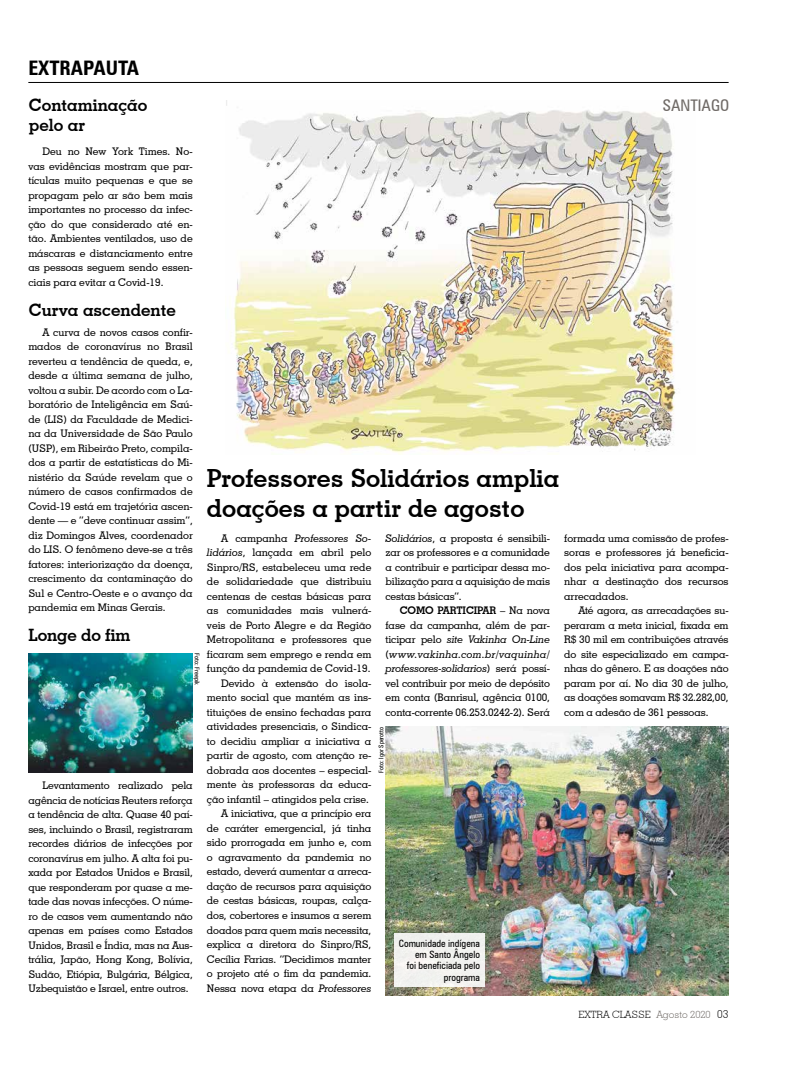
<style>
.page{position:relative;width:791px;height:1078px;background:#fff}
.page>*{position:absolute;margin:0;border:0;box-sizing:border-box;transform-origin:0 0}
.t1{font:700 25px/30px "Geometric Slab 703 BT";color:#000}
.t2{font:700 condensed 20px "Zurich BT";color:#000}
.t3{font:700 17px/20px "Geometric Slab 703 BT";color:#000}
.t4{font:condensed 16px "Zurich BT";color:#6f6a66}
.t5{font:300 11px "Geometric Slab 703 BT";color:#000}
.t6{font:500 10.5px/14.5px "Geometric Slab 703 BT";color:#000;text-align:justify}
.t7{font:condensed 10px/11px "Zurich BT";color:#000;text-align:right}
.t8{font:300 10px "Geometric Slab 703 BT";color:#000}
.t9{font:condensed 6.5px "Zurich BT";color:#000}
.s1{font-style:italic}
.s2{font-weight:700}
.s3{color:#6f6a66}
</style>
<div class="page">
<img style="left:386px;top:726px;width:343px;height:269px">
<img style="left:226px;top:100px;width:450px;height:354px">
<hr style="left:28px;top:82px;width:701px;height:1px;background:#000">
<div style="left:394px;top:933px;width:91px;height:53px;background:#f2f2ef"></div>
<img style="left:28px;top:653px;width:165px;height:119px">
<h2 class="t2" style="left:28px;top:56px;width:112px">EXTRAPAUTA</h2>
<h3 class="t3" style="left:29px;top:95px;width:120px">Contaminação pelo ar</h3>
<p class="t6" style="left:28px;top:144px;width:166px;text-indent:14px">Deu no New York Times. No&shy;vas evidências mostram que par&shy;tículas muito pequenas e que se propagam pelo ar são bem mais importantes no processo da infec&shy;ção do que considerado até en&shy;tão. Ambientes ventilados, uso de máscaras e distanciamento entre as pessoas seguem sendo essen&shy;ciais para evitar a Covid-19.</p>
<h3 class="t3" style="left:29px;top:300px;width:149px">Curva ascendente</h3>
<h3 class="t4" style="left:663px;top:95px;width:68px">SANTIAGO</h3>
<p class="t6" style="left:28px;top:324px;width:166px;text-indent:14px">A curva de novos casos confir&shy;mados de coronavírus no Brasil reverteu a tendência de queda, e, desde a última semana de julho, voltou a subir. De acordo com o La&shy;boratório de Inteligência em Saú&shy;de (LIS) da Faculdade de Medici&shy;na da Universidade de São Paulo (USP), em Ribeirão Preto, compila&shy;dos a partir de estatísticas do Mi&shy;nistério da Saúde revelam que o número de casos confirmados de Covid-19 está em trajetória ascen&shy;dente — e “deve continuar assim”, diz Domingos Alves, coordenador do LIS. O fenômeno deve-se a três fatores: interiorização da doença, crescimento da contaminação do Sul e Centro-Oeste e o avanço da pandemia em Minas Gerais.</p>
<h1 class="t1" style="left:207px;top:463px;width:354px">Professores Solidários amplia doações a partir de agosto</h1>
<p class="t6" style="left:207px;top:530px;width:166px;text-align:right">A campanha <span class="s1">Professores So&shy;lidários</span>, lançada em abril pelo<br>Sinpro/RS, estabeleceu uma rede de solidariedade que distribuiu centenas de cestas básicas para as comunidades mais vulnerá&shy;veis de Porto Alegre e da Região<br>Metropolitana e professores que ficaram sem emprego e renda em função da pandemia de Covid-19.<br>Devido à extensão do isola&shy;mento social que mantém as ins&shy;tituições de ensino fechadas para atividades presenciais, o Sindica&shy;to decidiu ampliar a iniciativa a partir de agosto, com atenção re&shy;dobrada aos docentes – especial&shy;mente às professoras da educa&shy;ção infantil – atingidos pela crise.<br>A iniciativa, que a princípio era de caráter emergencial, já tinha sido prorrogada em junho e, com o agravamento da pandemia no estado, deverá aumentar a arreca&shy;dação de recursos para aquisição de cestas básicas, roupas, calça&shy;dos, cobertores e insumos a serem doados para quem mais necessita, explica a diretora do Sinpro/RS,<br>Cecília Farias. “Decidimos manter o projeto até o fim da pandemia.<br>Nessa nova etapa da <span class="s1">Professores</span></p>
<p class="t6" style="left:386px;top:530px;width:166px"><span class="s1">Solidários</span>, a proposta é sensibili&shy;zar os professores e a comunidade a contribuir e participar dessa mo&shy;bilização para a aquisição de mais cestas básicas”.</p>
<p class="t6" style="left:386px;top:603px;width:166px;text-indent:14px"><span class="s2">COMO PARTICIPAR</span> – Na nova fase da campanha, além de par&shy;ticipar pelo <span class="s1">site Vakinha On-Line </span>(<span class="s1">www.vakinha.com.br/vaquinha/ professores-solidarios</span>) será possí&shy;vel contribuir por meio de depósito em conta (Banrisul, agência 0100, conta-corrente 06.253.0242-2). Será</p>
<p class="t6" style="left:564px;top:530px;width:166px">formada uma comissão de profes&shy;soras e professores já beneficia&shy;dos pela iniciativa para acompa&shy;nhar a destinação dos recursos arrecadados.</p>
<p class="t6" style="left:564px;top:603px;width:166px;text-indent:14px">Até agora, as arrecadações su&shy;peraram a meta inicial, fixada em R$ 30 mil em contribuições através do site especializado em campa&shy;nhas do gênero. E as doações não param por aí. No dia 30 de julho, as doações somavam R$ 32.282,00, com a adesão de 361 pessoas.</p>
<h3 class="t3" style="left:28px;top:625px;width:104px">Longe do fim</h3>
<p class="t9" style="left:201px;top:653px;width:33px;rotate:90deg">Foto: Freepik</p>
<p class="t9" style="left:377px;top:772px;width:48px;rotate:-90deg">Foto: Igor Sperotto</p>
<p class="t6" style="left:28px;top:777px;width:166px;text-indent:14px">Levantamento realizado pela agência de notícias Reuters reforça a tendência de alta. Quase 40 paí&shy;ses, incluindo o Brasil, registraram recordes diários de infecções por coronavírus em julho. A alta foi pu&shy;xada por Estados Unidos e Brasil, que responderam por quase a me&shy;tade das novas infecções. O núme&shy;ro de casos vem aumentando não apenas em países como Estados Unidos, Brasil e Índia, mas na Aus&shy;trália, Japão, Hong Kong, Bolívia, Sudão, Etiópia, Bulgária, Bélgica, Uzbequistão e Israel, entre outros.</p>
<p class="t7" style="left:399px;top:938px;width:83px">Comunidade indígena em Santo Ângelo<br>foi beneficiada pelo programa</p>
<p class="t5" style="left:717px;top:1006px;width:13px">03</p>
<p class="t8" style="left:578px;top:1007px;width:134px">EXTRA CLASSE <span class="s3">Agosto 2020</span></p>
</div>
